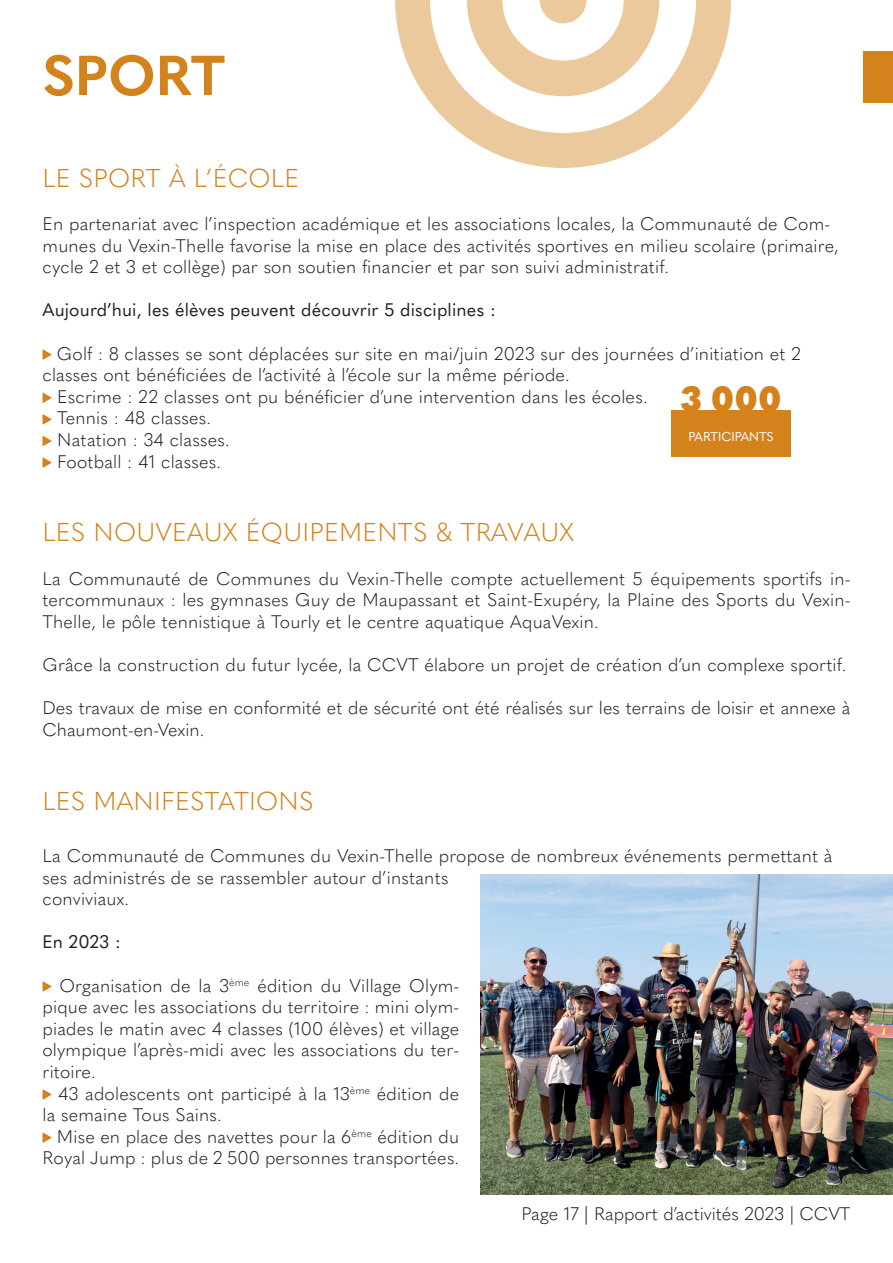
<style>
.page{position:relative;width:893px;height:1263px;background:#fff}
.page>*{position:absolute;margin:0;border:0;box-sizing:border-box;transform-origin:0 0}
.t1{font:700 55.5px "Quasimoda";color:#d4831c}
.t2{font:900 34.5px "Quasimoda";color:#d4831c}
.t3{font:300 25.5px "Quasimoda";letter-spacing:.01em;color:#d4831c}
.t4{font:300 18px/21.6px "Quasimoda";letter-spacing:.01em;color:#231f20}
.t5{font:18px "Quasimoda";letter-spacing:.01em;color:#231f20}
.t6{font:12.6px "Quasimoda";color:#fff}
</style>
<div class="page">
<div style="left:863px;top:51px;width:30px;height:51px;background:#d4831c"></div>
<svg style="left:43px;top:349px;width:8px;height:11px"></svg>
<svg style="left:43px;top:393px;width:8px;height:10px"></svg>
<svg style="left:43px;top:414px;width:8px;height:10px"></svg>
<svg style="left:43px;top:436px;width:8px;height:10px"></svg>
<svg style="left:43px;top:457px;width:8px;height:11px"></svg>
<svg style="left:43px;top:981px;width:8px;height:10px"></svg>
<svg style="left:43px;top:1089px;width:8px;height:10px"></svg>
<svg style="left:43px;top:1132px;width:8px;height:11px"></svg>
<div style="left:671px;top:410px;width:120px;height:47px;background:#d4831c"></div>
<img style="left:480px;top:874px;width:413px;height:321px">
<svg style="left:395px;top:0;width:336px;height:168px"></svg>
<h1 class="t1" style="left:43px;top:32px;width:184px">SPORT</h1>
<h3 class="t3" style="left:43px;top:158px;width:258px">LE SPORT À L’ÉCOLE</h3>
<p class="t4" style="left:43px;top:212px;width:798px">En partenariat avec l’inspection académique et les associations locales, la Communauté de Com&shy;munes du Vexin-Thelle favorise la mise en place des activités sportives en milieu scolaire (primaire, cycle 2 et 3 et collège) par son soutien financier et par son suivi administratif.</p>
<p class="t5" style="left:43px;top:296px;width:455px">Aujourd’hui, les élèves peuvent découvrir 5 disciplines :</p>
<p class="t4" style="left:57px;top:341px;width:745px">Golf : 8 classes se sont déplacées sur site en mai/juin 2023 sur des journées d’initiation et 2</p>
<p class="t4" style="left:43px;top:363px;width:529px">classes ont bénéficiées de l’activité à l’école sur la même période.</p>
<p class="t4" style="left:57px;top:385px;width:592px">Escrime : 22 classes ont pu bénéficier d’une intervention dans les écoles.</p>
<p class="t4" style="left:57px;top:406px;width:155px">Tennis : 48 classes.</p>
<p class="t4" style="left:57px;top:428px;width:174px">Natation : 34 classes.</p>
<p class="t4" style="left:57px;top:449px;width:165px">Football : 41 classes.</p>
<h2 class="t2" style="left:680px;top:372px;width:103px">3 000</h2>
<p class="t6" style="left:688px;top:427px;width:87px">PARTICIPANTS</p>
<h3 class="t3" style="left:43px;top:513px;width:533px">LES NOUVEAUX ÉQUIPEMENTS &amp; TRAVAUX</h3>
<p class="t4" style="left:43px;top:566px;width:809px;text-align:justify">La Communauté de Communes du Vexin-Thelle compte actuellement 5 équipements sportifs in&shy;tercommunaux : les gymnases Guy de Maupassant et Saint-Exupéry, la Plaine des Sports du Vexin-Thelle, le pôle tennistique à Tourly et le centre aquatique AquaVexin.</p>
<p class="t4" style="left:43px;top:653px;width:805px">Grâce la construction du futur lycée, la CCVT élabore un projet de création d’un complexe sportif.</p>
<p class="t4" style="left:43px;top:696px;width:809px">Des travaux de mise en conformité et de sécurité ont été réalisés sur les terrains de loisir et annexe à<br>Chaumont-en-Vexin.</p>
<h3 class="t3" style="left:43px;top:781px;width:272px">LES MANIFESTATIONS</h3>
<p class="t4" style="left:43px;top:844px;width:791px">La Communauté de Communes du Vexin-Thelle propose de nombreux événements permettant à ses administrés de se rassembler autour d’instants<br>conviviaux.</p>
<p class="t5" style="left:43px;top:928px;width:80px">En 2023 :</p>
<p class="t4" style="left:43px;top:973px;width:418px;text-align:justify;text-indent:17px">Organisation de la 3<sup>ème</sup> édition du Village Olym&shy;pique avec les associations du territoire : mini olym&shy;piades le matin avec 4 classes (100 élèves) et village olympique l’après-midi avec les associations du ter&shy;ritoire.</p>
<p class="t4" style="left:43px;top:1081px;width:418px;text-indent:16px">43 adolescents ont participé à la 13<sup>ème</sup> édition de la semaine Tous Sains.</p>
<p class="t4" style="left:43px;top:1124px;width:418px;text-align:right">Mise en place des navettes pour la 6<sup>ème</sup> édition du<br>Royal Jump : plus de 2 500 personnes transportées.</p>
<p class="t4" style="left:521px;top:1202px;width:330px">Page 17 | Rapport d’activités 2023 | CCVT</p>
</div>
